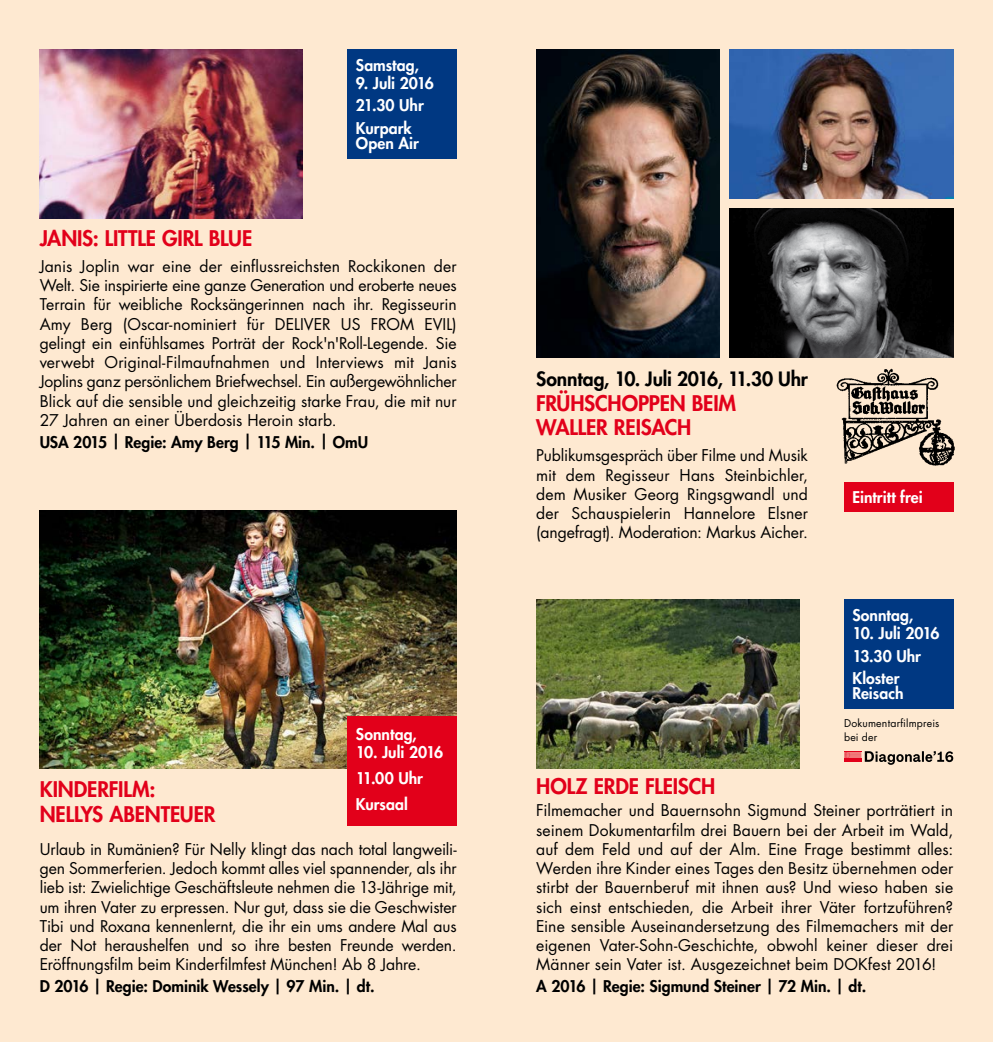
<style>
.page{position:relative;width:993px;height:1042px;background:#fff}
.page>*{position:absolute;margin:0;border:0;box-sizing:border-box;transform-origin:0 0}
.t1{font:800 21px/24.5px "Futura Std";letter-spacing:-.005em;color:#e2001a}
.t2{font:800 19.25px "Futura Std";letter-spacing:-.005em;color:#000}
.t3{font:15.75px/19.2px "Futura Std";color:#000;text-align:justify}
.t4{font:800 15.75px/22.1px "Futura Std";color:#fff}
.t5{font:800 15.75px "Futura Std";color:#000}
.t6{font:10.5px/14px "Futura Std";letter-spacing:.02em;color:#000}
</style>
<div class="page">
<div style="left:0;top:0;width:992px;height:1042px;background:#fee9d1"></div>
<img style="left:40px;top:50px;width:263px;height:168px">
<img style="left:40px;top:510px;width:416px;height:258px">
<div style="left:347px;top:716px;width:109px;height:109px;background:#e2001a"></div>
<img style="left:536px;top:600px;width:263px;height:168px">
<div style="left:843px;top:600px;width:109px;height:109px;background:#003882"></div>
<div style="left:347px;top:50px;width:109px;height:109px;background:#003882"></div>
<img style="left:836px;top:368px;width:118px;height:98px">
<div style="left:843px;top:482px;width:109px;height:30px;background:#e2001a"></div>
<img style="left:536px;top:50px;width:183px;height:307px">
<img style="left:729px;top:208px;width:223px;height:149px">
<img style="left:729px;top:50px;width:223px;height:148px">
<svg style="left:844px;top:751px;width:108px;height:14px"></svg>
<p class="t4" style="left:356px;top:54px;width:64px">Samstag,</p>
<p class="t4" style="left:356px;top:73px;width:79px">9. Juli 2016<br>21.30 Uhr<br>Kurpark</p>
<p class="t4" style="left:356px;top:133px;width:65px">Open Air</p>
<h1 class="t1" style="left:40px;top:226px;width:214px">JANIS: LITTLE GIRL BLUE</h1>
<p class="t3" style="left:40px;top:257px;width:418px">Janis Joplin war eine der einflussreichsten Rockikonen der Welt. Sie inspirierte eine ganze Generation und eroberte neues Terrain für weibliche Rocksängerinnen nach ihr. Regisseurin Amy Berg (Oscar-nominiert für DELIVER US FROM EVIL) gelingt ein einfühlsames Porträt der Rock'n'Roll-Legende. Sie verwebt Original-Filmaufnahmen und Interviews mit Janis Joplins ganz persönlichem Briefwechsel. Ein außergewöhnlicher Blick auf die sensible und gleichzeitig starke Frau, die mit nur 27 Jahren an einer Überdosis Heroin starb.</p>
<p class="t5" style="left:40px;top:432px;width:330px">USA 2015 | Regie: Amy Berg | 115 Min. | OmU</p>
<p class="t4" style="left:356px;top:723px;width:62px">Sonntag,</p>
<p class="t4" style="left:356px;top:739px;width:89px;line-height:25.9px">10. Juli 2016<br>11.00 Uhr<br>Kursaal</p>
<h1 class="t1" style="left:40px;top:777px;width:177px">KINDERFILM:<br>NELLYS ABENTEUER</h1>
<p class="t3" style="left:40px;top:840px;width:418px">Urlaub in Rumänien? Für Nelly klingt das nach total langweili&shy;gen Sommerferien. Jedoch kommt alles viel spannender, als ihr lieb ist: Zwielichtige Geschäftsleute nehmen die 13-Jährige mit, um ihren Vater zu erpressen. Nur gut, dass sie die Geschwister Tibi und Roxana kennenlernt, die ihr ein ums andere Mal aus der Not heraushelfen und so ihre besten Freunde werden.<br>Eröffnungsfilm beim Kinderfilmfest München! Ab 8 Jahre.</p>
<p class="t5" style="left:40px;top:977px;width:336px">D 2016 | Regie: Dominik Wessely | 97 Min. | dt.</p>
<p class="t2" style="left:536px;top:367px;width:273px">Sonntag, 10. Juli 2016, 11.30 Uhr</p>
<h1 class="t1" style="left:536px;top:391px;width:201px">FRÜHSCHOPPEN BEIM<br>WALLER REISACH</h1>
<p class="t3" style="left:536px;top:446px;width:273px">Publikumsgespräch über Filme und Musik mit dem Regisseur Hans Steinbichler, dem Musiker Georg Ringsgwandl und der Schauspielerin Hannelore Elsner (angefragt). Moderation: Markus Aicher.</p>
<p class="t4" style="left:852px;top:486px;width:72px">Eintritt frei</p>
<p class="t4" style="left:852px;top:604px;width:62px">Sonntag,</p>
<p class="t4" style="left:852px;top:623px;width:89px">10. Juli 2016<br>13.30 Uhr<br>Kloster</p>
<p class="t4" style="left:852px;top:682px;width:53px">Reisach</p>
<p class="t6" style="left:843px;top:716px;width:97px">Dokumentarfilmpreis bei der</p>
<h1 class="t1" style="left:536px;top:774px;width:181px">HOLZ ERDE FLEISCH</h1>
<p class="t3" style="left:536px;top:801px;width:418px">Filmemacher und Bauernsohn Sigmund Steiner porträtiert in seinem Dokumentarfilm drei Bauern bei der Arbeit im Wald, auf dem Feld und auf der Alm. Eine Frage bestimmt alles:<br>Werden ihre Kinder eines Tages den Besitz übernehmen oder stirbt der Bauernberuf mit ihnen aus? Und wieso haben sie sich einst entschieden, die Arbeit ihrer Väter fortzuführen?<br>Eine sensible Auseinandersetzung des Filmemachers mit der eigenen Vater-Sohn-Geschichte, obwohl keiner dieser drei Männer sein Vater ist. Ausgezeichnet beim DOKfest 2016!</p>
<p class="t5" style="left:536px;top:977px;width:331px">A 2016 | Regie: Sigmund Steiner | 72 Min. | dt.</p>
</div>
